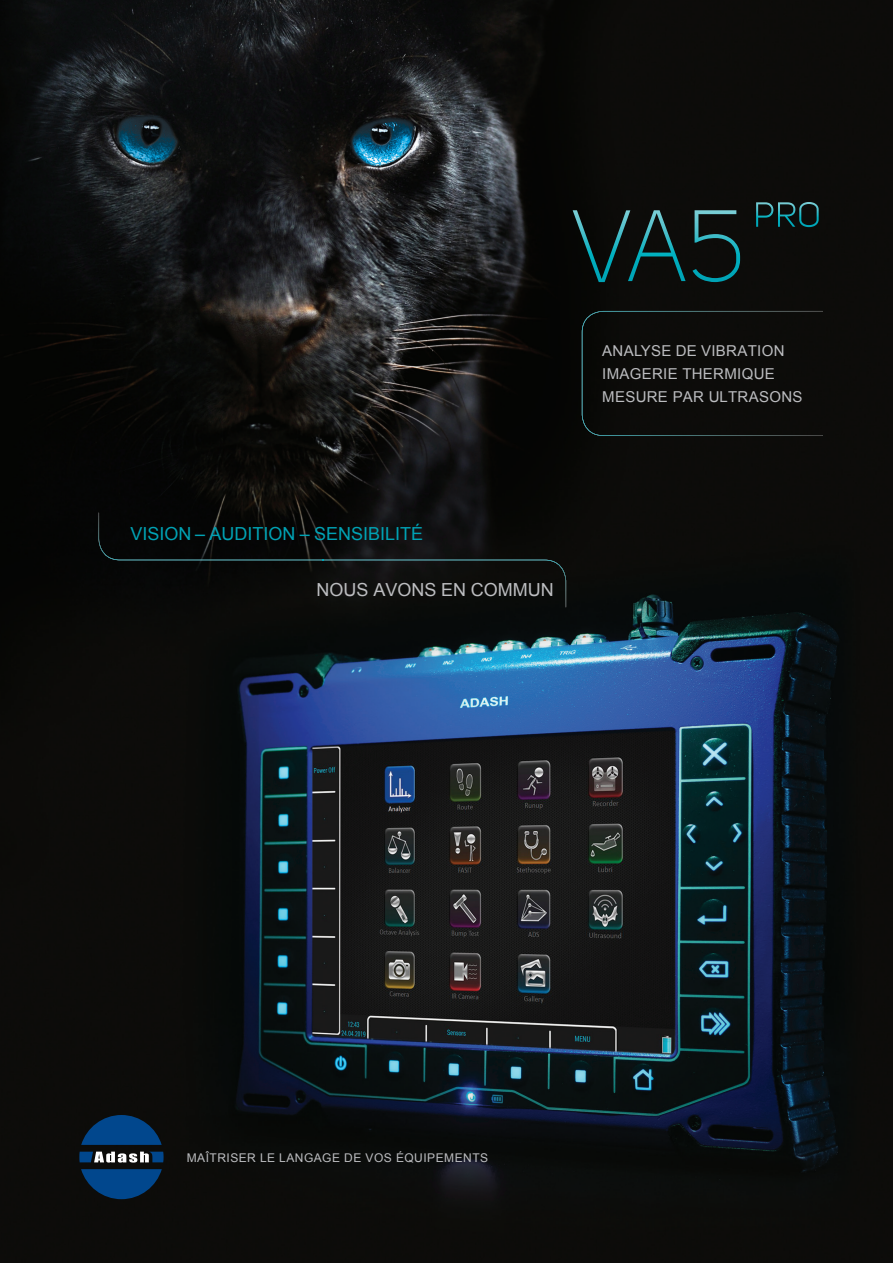
<style>
.page{position:relative;width:893px;height:1263px;background:#fff}
.page>*{position:absolute;margin:0;border:0;box-sizing:border-box;transform-origin:0 0}
.t1{font:18px "Arial";color:#00a2b4}
.t2{font:18px "Arial";color:#bcbdc0}
.t3{font:15px/23.2px "Arial";letter-spacing:.02em;color:#bcbdc0}
.t4{font:12px "Arial";letter-spacing:.04em;color:#bcbdc0}
</style>
<div class="page">
<img style="left:0;top:0;width:893px;height:1263px">
<svg style="left:79px;top:1115px;width:85px;height:84px;background:#12375b"></svg>
<div style="left:582px;top:311px;width:241px;height:125px;background:#0c0c0a"></div>
<img style="left:98px;top:513px;width:225px;height:47px">
<img style="left:322px;top:560px;width:244px;height:47px">
<svg style="left:573px;top:210px;width:167px;height:72px;background:#102727"></svg>
<svg style="left:756px;top:202px;width:63px;height:25px;background:#16383a"></svg>
<p class="t1" style="left:130px;top:522px;width:294px">VISION – AUDITION – SENSIBILITÉ</p>
<p class="t2" style="left:317px;top:578px;width:239px">NOUS AVONS EN COMMUN</p>
<p class="t3" style="left:602px;top:339px;width:202px">ANALYSE DE VIBRATION<br>IMAGERIE THERMIQUE<br>MESURE PAR ULTRASONS</p>
<p class="t4" style="left:187px;top:1150px;width:303px">MAÎTRISER LE LANGAGE DE VOS ÉQUIPEMENTS</p>
</div>
